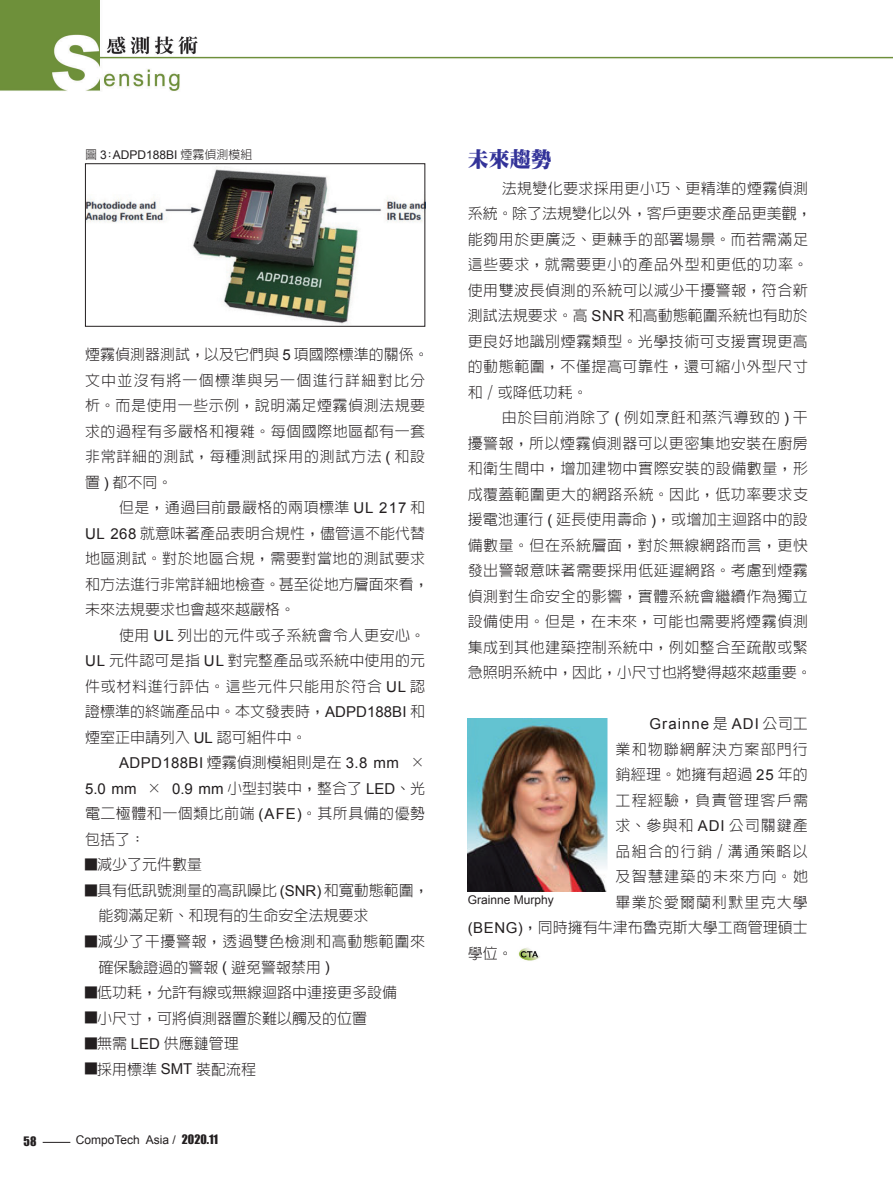
<style>
.page{position:relative;width:893px;height:1191px;background:#fff}
.page>*{position:absolute;margin:0;border:0;box-sizing:border-box;transform-origin:0 0}
._1級標題{font:900 21px "Inn Ming";color:#339}
.說明文字{font:300 15px/25.5px "Lin Gothic";letter-spacing:.035em;color:#231f20}
.說明文字-2{font:300 15px/25.5px "Lin Gothic";color:#231f20}
.說明文字-3{font:300 15px "Lin Gothic";letter-spacing:.085em;color:#231f20}
.說明文字-4{font:300 15px "Lin Gothic";letter-spacing:.075em;color:#231f20}
.說明文字-5{font:15px "Arial";letter-spacing:.07em;color:#231f20}
.說明文字-6{font:300 15px "Lin Gothic";letter-spacing:.015em;color:#231f20}
.說明文字-7{font:300 15px "Lin Gothic";letter-spacing:.07em;color:#231f20}
.圖說{font:12px "Arial";color:#231f20}
.t1{font:12px "Impact";color:#231f20}
.s1{font-family:"Lin Gothic";font-weight:300}
.s2{font-family:"Arial";font-weight:400}
.s3{font-size:12px}
.s4{font-family:"Impact"}
</style>
<div class="page">
<img style="left:0;top:0;width:893px;height:91px">
<svg style="left:43px;top:1142px;width:27px;height:1px"></svg>
<img style="left:518px;top:948px;width:22px;height:13px">
<img style="left:87px;top:169px;width:336px;height:156px">
<div style="left:85px;top:163px;width:340px;height:164px;border:1px solid #231f20"></div>
<img style="left:468px;top:718px;width:139px;height:173px">
<p class="圖說" style="left:85px;top:147px;width:169px"><span class="s1">圖</span> 3<span class="s1">:</span>ADPD188BI <span class="s1">煙霧偵測模組</span></p>
<p class="說明文字" style="left:85px;top:342px;width:345px">煙霧偵測器測試，以及它們與 <span class="s2">5</span> 項國際標準的關係。文中並沒有將一個標準與另一個進行詳細對比分析。而是使用一些示例，說明滿足煙霧偵測法規要求的過程有多嚴格和複雜。每個國際地區都有一套非常詳細的測試，每種測試採用的測試方法 <span class="s2">(</span> 和設置 <span class="s2">)</span> 都不同。</p>
<p class="說明文字-2" style="left:85px;top:495px;width:345px;text-indent:34px">但是，通過目前最嚴格的兩項標準 <span class="s2">UL 217</span> 和<br><span class="s2">UL 268</span> 就意味著產品表明合規性，儘管這不能代替地區測試。對於地區合規，需要對當地的測試要求和方法進行非常詳細地檢查。甚至從地方層面來看，未來法規要求也會越來越嚴格。</p>
<p class="說明文字" style="left:85px;top:622px;width:342px;text-align:justify;text-indent:34px">使用 <span class="s2">UL</span> 列出的元件或子系統會令人更安心。<span class="s2">UL</span> 元件認可是指 <span class="s2">UL</span> 對完整產品或系統中使用的元件或材料進行評估。這些元件只能用於符合 <span class="s2">UL</span> 認證標準的終端產品中。本文發表時，<span class="s2">ADPD188BI</span> 和煙室正申請列入 <span class="s2">UL</span> 認可組件中。</p>
<p class="說明文字" style="left:85px;top:749px;width:342px;text-align:justify;text-indent:34px"><span class="s2">ADPD188BI</span> 煙霧偵測模組則是在 <span class="s2">3.8 mm</span> × <span class="s2">5.0 mm</span> × <span class="s2">0.9 mm</span> 小型封裝中，整合了 <span class="s2">LED</span>、光電二極體和一個類比前端 <span class="s2">(AFE)</span>。其所具備的優勢包括了：</p>
<p class="說明文字-2" style="left:85px;top:852px;width:119px"><span class="s3">█</span>減少了元件數量</p>
<p class="說明文字-2" style="left:99px;top:877px;width:332px;text-indent:-13px"><span class="s3">█</span>具有低訊號測量的高訊噪比 <span class="s2">(SNR)</span> 和寬動態範圍，能夠滿足新、和現有的生命安全法規要求</p>
<p class="說明文字" style="left:99px;top:928px;width:328px;text-indent:-13px"><span class="s3">█</span>減少了干擾警報，透過雙色檢測和高動態範圍來確保驗證過的警報 <span class="s2">(</span> 避免警報禁用 <span class="s2">)</span></p>
<p class="說明文字-2" style="left:85px;top:979px;width:314px"><span class="s3">█</span>低功耗，允許有線或無線迴路中連接更多設備</p>
<p class="說明文字-2" style="left:85px;top:1005px;width:283px"><span class="s3">█</span>小尺寸，可將偵測器置於難以觸及的位置</p>
<p class="說明文字" style="left:85px;top:1030px;width:155px"><span class="s3">█</span>無需 <span class="s2">LED</span> 供應鏈管理</p>
<p class="說明文字-2" style="left:85px;top:1056px;width:173px"><span class="s3">█</span>採用標準 <span class="s2">SMT</span> 裝配流程</p>
<p class="t1" style="left:24px;top:1132px;width:14px">58</p>
<p class="圖說" style="left:76px;top:1131px;width:144px">CompoTech Asia / <span class="s4">2020.11</span></p>
<p class="_1級標題" style="left:468px;top:148px;width:85px">未來趨勢</p>
<p class="說明文字" style="left:468px;top:175px;width:345px;text-indent:34px">法規變化要求採用更小巧、更精準的煙霧偵測系統。除了法規變化以外，客戶更要求產品更美觀，能夠用於更廣泛、更棘手的部署場景。而若需滿足這些要求，就需要更小的產品外型和更低的功率。使用雙波長偵測的系統可以減少干擾警報，符合新測試法規要求。高 <span class="s2">SNR</span> 和高動態範圍系統也有助於更良好地識別煙霧類型。光學技術可支援實現更高的動態範圍，不僅提高可靠性，還可縮小外型尺寸和 / 或降低功耗。</p>
<p class="說明文字" style="left:468px;top:405px;width:345px;text-indent:34px">由於目前消除了 <span class="s2">(</span> 例如烹飪和蒸汽導致的 <span class="s2">)</span> 干擾警報，所以煙霧偵測器可以更密集地安裝在廚房和衛生間中，增加建物中實際安裝的設備數量，形成覆蓋範圍更大的網路系統。因此，低功率要求支援電池運行 <span class="s2">(</span> 延長使用壽命 <span class="s2">)</span>，或增加主迴路中的設備數量。但在系統層面，對於無線網路而言，更快發出警報意味著需要採用低延遲網路。考慮到煙霧偵測對生命安全的影響，實體系統會繼續作為獨立設備使用。但是，在未來，可能也需要將煙霧偵測集成到其他建築控制系統中，例如整合至疏散或緊急照明系統中，因此，小尺寸也將變得越來越重要。</p>
<p class="說明文字-5" style="left:650px;top:714px;width:160px">Grainne <span class="s1">是</span> ADI <span class="s1">公司工</span></p>
<p class="說明文字-4" style="left:616px;top:741px;width:194px">業和物聯網解決方案部門行</p>
<p class="說明文字-6" style="left:616px;top:767px;width:194px">銷經理。她擁有超過 <span class="s2">25</span> 年的</p>
<p class="說明文字-3" style="left:616px;top:792px;width:194px">工程經驗，負責管理客戶需</p>
<p class="說明文字-7" style="left:616px;top:818px;width:194px">求、參與和 <span class="s2">ADI</span> 公司關鍵產</p>
<p class="說明文字-3" style="left:616px;top:843px;width:194px">品組合的行銷 / 溝通策略以</p>
<p class="說明文字-3" style="left:616px;top:869px;width:194px">及智慧建築的未來方向。她</p>
<p class="說明文字-4" style="left:616px;top:894px;width:194px">畢業於愛爾蘭利默里克大學</p>
<p class="說明文字-2" style="left:468px;top:915px;width:342px"><span class="s2">(BENG)</span>，同時擁有牛津布魯克斯大學工商管理碩士</p>
<p class="說明文字" style="left:468px;top:940px;width:46px">學位。</p>
<p class="圖說" style="left:468px;top:892px;width:88px">Grainne Murphy</p>
</div>
